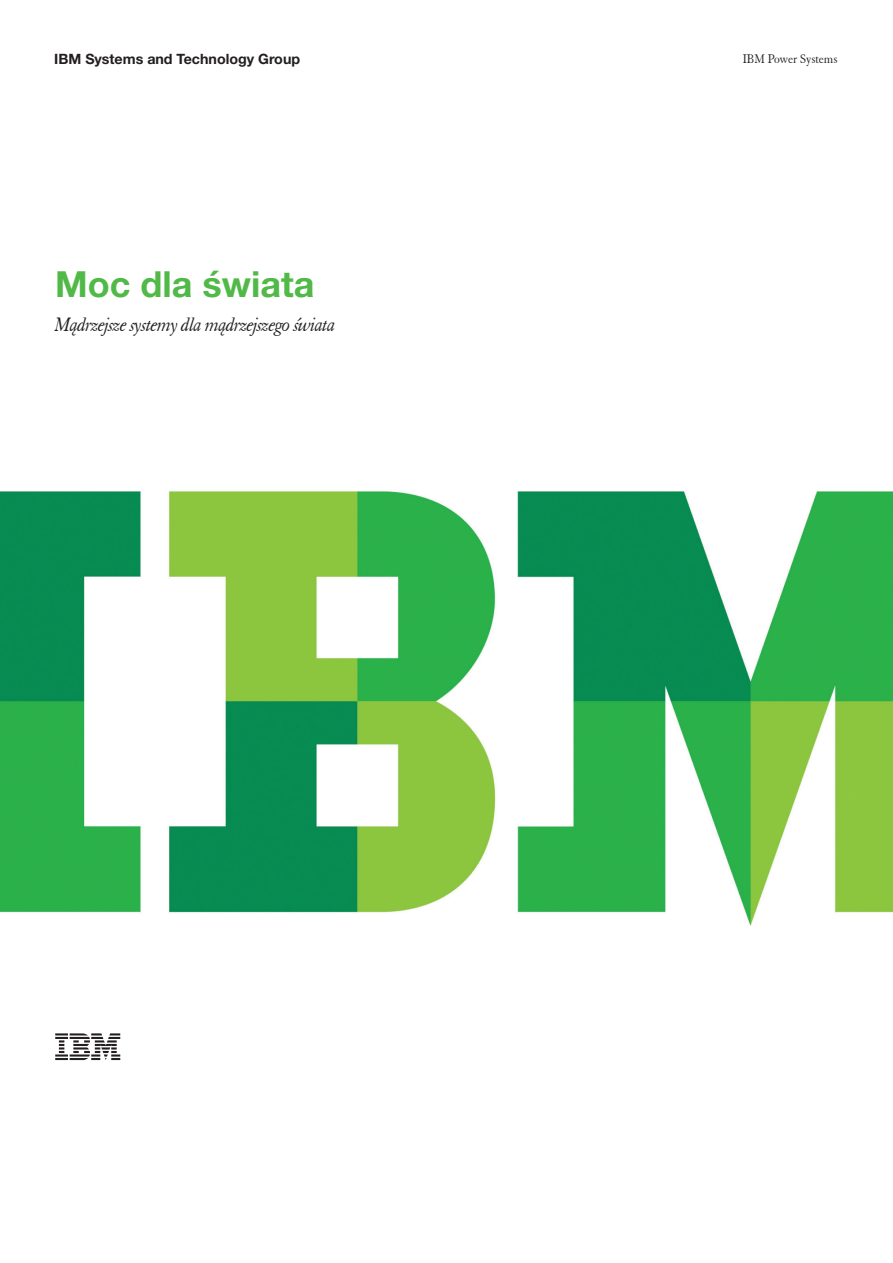
<style>
.page{position:relative;width:893px;height:1263px;background:#fff}
.page>*{position:absolute;margin:0;border:0;box-sizing:border-box;transform-origin:0 0}
.t1{font:700 36px "Helvetica Neue LT Pro";color:#51b948}
.t2{font:italic 21px "Elega Garmnd EU";letter-spacing:-.03em;color:#231f20;scale:.9 1}
.t3{font:700 14.25px "Helvetica Neue LT Pro";color:#231f20}
.t4{font:13.5px "Elega Garmnd EU";color:#231f20;scale:.9 1}
</style>
<div class="page">
<img style="left:3px;top:491px;width:890px;height:435px">
<img style="left:0;top:491px;width:3px;height:422px">
<svg style="left:55px;top:1033px;width:65px;height:27px"></svg>
<p class="t3" style="left:54px;top:50px;width:247px">IBM Systems and Technology Group</p>
<h1 class="t1" style="left:55px;top:261px;width:261px">Moc dla świata</h1>
<p class="t2" style="left:55px;top:312px;width:313px">Mądrzejsze systemy dla mądrzejszego świata</p>
<p class="t4" style="left:743px;top:51px;width:107px">IBM Power Systems</p>
</div>
